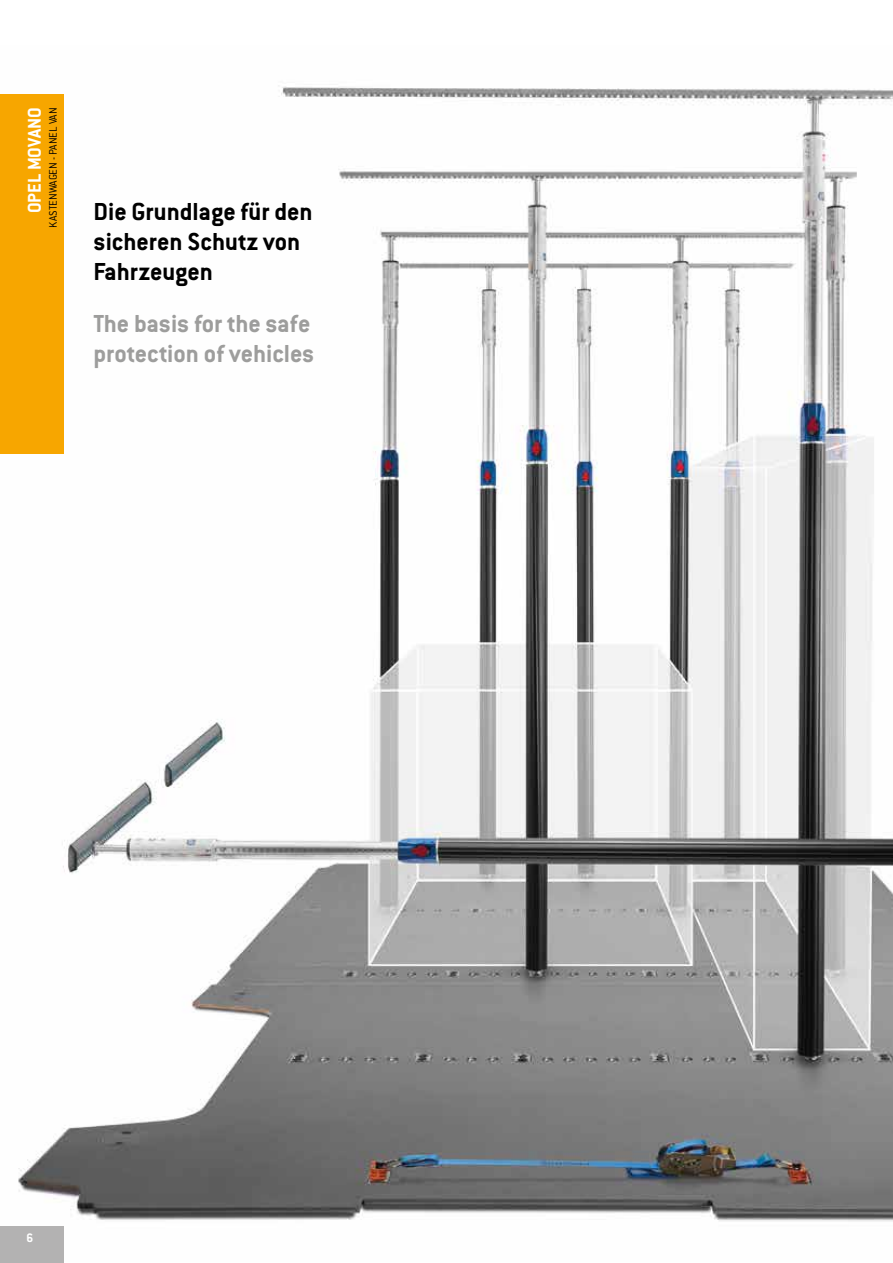
<style>
.page{position:relative;width:893px;height:1263px;background:#fff}
.page>*{position:absolute;margin:0;border:0;box-sizing:border-box;transform-origin:0 0}
.t1{font:700 27px/30px "Conduit ITC Pro";color:#000}
.t2{font:700 27px/30px "Conduit ITC Pro";color:#9d9d9c}
.t3{font:700 20.25px "Conduit ITC Pro";letter-spacing:-.005em;color:#fff}
.t4{font:700 13.5px "Conduit ITC Pro";color:#fff}
.t5{font:300 12px "Conduit ITC Pro";color:#000}
</style>
<div class="page">
<img style="left:0;top:85px;width:880px;height:1137px">
<img style="left:880px;top:90px;width:13px;height:1132px">
<div style="left:0;top:1226px;width:64px;height:37px;background:#b3b2b2"></div>
<div style="left:0;top:95px;width:64px;height:359px;background:#f7a600"></div>
<p class="t3" style="left:23px;top:213px;width:107px;rotate:-90deg">OPEL MOVANO</p>
<p class="t5" style="left:47px;top:228px;width:122px;rotate:-90deg">KASTENWAGEN - PANEL VAN</p>
<p class="t1" style="left:94px;top:196px;width:221px">Die Grundlage für den sicheren Schutz von<br>Fahrzeugen</p>
<p class="t2" style="left:94px;top:309px;width:222px">The basis for the safe protection of vehicles</p>
<p class="t4" style="left:27px;top:1229px;width:8px">6</p>
</div>
